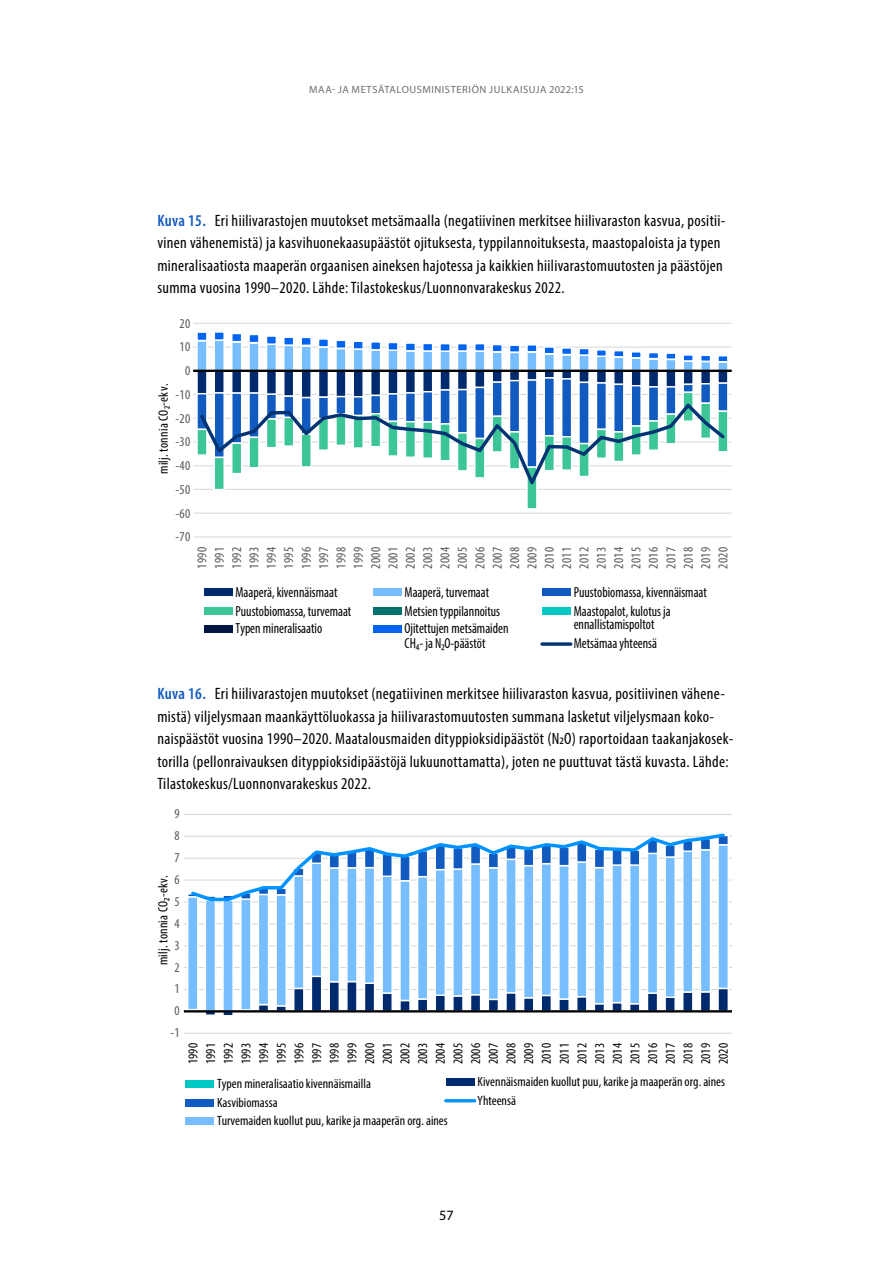
<style>
.page{position:relative;width:893px;height:1263px;background:#fff}
.page>*{position:absolute;margin:0;border:0;box-sizing:border-box;transform-origin:0 0}
.t1{font:condensed 16.5px/22.5px "Myriad Pro";letter-spacing:.02em;color:#000}
.t2{font:condensed 14.55px/13.5px "Myriad Pro";color:#000;scale:.92 1}
.t3{font:14.25px "Myriad Pro";color:#000}
.t4{font:condensed 13.5px/17.7px "Myriad Pro";color:#000}
.t5{font:condensed 13.5px/17.4px "Myriad Pro";letter-spacing:.02em;color:#575757;text-align:justify}
.t6{font:condensed 13.5px "Myriad Pro";letter-spacing:.02em;color:#000}
.t7{font:10.5px "Myriad Pro";letter-spacing:.025em;color:#6e6e6d}
.s1{font-weight:600;color:#115ac0}
</style>
<div class="page">
<hr style="left:193px;top:323px;width:539px;height:1px;background:#dadada">
<hr style="left:193px;top:347px;width:539px;height:1px;background:#dadada">
<hr style="left:193px;top:394px;width:539px;height:1px;background:#dadada">
<hr style="left:193px;top:418px;width:539px;height:1px;background:#dadada">
<hr style="left:193px;top:441px;width:539px;height:2px;background:#dadada">
<hr style="left:193px;top:465px;width:539px;height:1px;background:#dadada">
<hr style="left:193px;top:489px;width:539px;height:1px;background:#dadada">
<hr style="left:193px;top:513px;width:539px;height:1px;background:#dadada">
<hr style="left:193px;top:536px;width:539px;height:1px;background:#dadada">
<svg style="left:196px;top:399px;width:533px;height:110px"></svg>
<svg style="left:195px;top:332px;width:534px;height:67px"></svg>
<hr style="left:193px;top:370px;width:539px;height:2px;background:#000">
<svg style="left:197px;top:400px;width:531px;height:91px"></svg>
<div style="left:204px;top:589px;width:28px;height:7px;background:#002a6e"></div>
<div style="left:373px;top:589px;width:29px;height:7px;background:#76beff"></div>
<div style="left:542px;top:589px;width:29px;height:7px;background:#115ac0"></div>
<div style="left:204px;top:607px;width:28px;height:8px;background:#3cc698"></div>
<div style="left:373px;top:607px;width:29px;height:8px;background:#007070"></div>
<div style="left:542px;top:607px;width:29px;height:8px;background:#00c9c5"></div>
<div style="left:204px;top:625px;width:28px;height:8px;background:#001540"></div>
<div style="left:373px;top:625px;width:29px;height:8px;background:#0064f1"></div>
<svg style="left:542px;top:642px;width:29px;height:4px"></svg>
<hr style="left:184px;top:814px;width:548px;height:1px;background:#dadada">
<hr style="left:184px;top:836px;width:548px;height:1px;background:#dadada">
<hr style="left:184px;top:858px;width:548px;height:1px;background:#dadada">
<hr style="left:184px;top:879px;width:548px;height:1px;background:#dadada">
<hr style="left:184px;top:901px;width:548px;height:1px;background:#dadada">
<hr style="left:184px;top:923px;width:548px;height:1px;background:#dadada">
<hr style="left:184px;top:945px;width:548px;height:1px;background:#dadada">
<hr style="left:184px;top:967px;width:548px;height:1px;background:#dadada">
<hr style="left:184px;top:989px;width:548px;height:1px;background:#dadada">
<hr style="left:184px;top:1033px;width:548px;height:1px;background:#dadada">
<svg style="left:186px;top:903px;width:544px;height:110px"></svg>
<hr style="left:184px;top:1010px;width:548px;height:2px;background:#000">
<svg style="left:186px;top:833px;width:544px;height:70px"></svg>
<div style="left:185px;top:1080px;width:29px;height:7px;background:#00c9c5"></div>
<div style="left:185px;top:1099px;width:29px;height:7px;background:#115ac0"></div>
<div style="left:185px;top:1118px;width:29px;height:7px;background:#76beff"></div>
<div style="left:446px;top:1078px;width:29px;height:7px;background:#002a6e"></div>
<hr style="left:446px;top:1099px;width:29px;height:3px;background:#0093ff">
<p class="t7" style="left:309px;top:83px;width:50px">MAA- JAMETS</p>
<p class="t7" style="left:378px;top:83px;width:14px">ÄTALOUSMINISTERI</p>
<p class="t7" style="left:472px;top:83px;width:25px">ÖN JULKAISUJA</p>
<p class="t7" style="left:549px;top:83px;width:36px">2022:15</p>
<p class="t1" style="left:157px;top:209px;width:570px"><span class="s1">Kuva 15.</span> Eri hiilivarastojen muutokset metsämaalla (negatiivinen merkitsee hiilivaraston kasvua, positii&shy;vinen vähenemistä) ja kasvihuonekaasupäästöt ojituksesta, typpilannoituksesta, maastopaloista ja typen mineralisaatiosta maaperän orgaanisen aineksen hajotessa ja kaikkien hiilivarastomuutosten ja päästöjen summa vuosina 1990–2020. Lähde: Tilastokeskus/Luonnonvarakeskus 2022.</p>
<p class="t5" style="left:180px;top:314px;width:12px">20</p>
<p class="t5" style="left:180px;top:338px;width:12px">10</p>
<p class="t5" style="left:185px;top:362px;width:7px">0</p>
<p class="t6" style="left:155px;top:474px;width:92px;rotate:-90deg">milj. tonnia CO2-ekv.</p>
<p class="t5" style="left:176px;top:386px;width:16px">-10</p>
<p class="t5" style="left:176px;top:409px;width:16px">-20</p>
<p class="t5" style="left:176px;top:433px;width:16px">-30</p>
<p class="t5" style="left:176px;top:457px;width:16px">-40</p>
<p class="t5" style="left:176px;top:480px;width:16px">-50</p>
<p class="t5" style="left:176px;top:504px;width:16px">-60</p>
<p class="t5" style="left:176px;top:528px;width:16px">-70</p>
<p class="t5" style="left:193px;top:568px;width:23px;rotate:-90deg">1990<br>1991<br>1992<br>1993<br>1994<br>1995<br>1996<br>1997<br>1998<br>1999<br>2000<br>2001<br>2002<br>2003<br>2004<br>2005<br>2006<br>2007<br>2008<br>2009<br>2010<br>2011<br>2012<br>2013<br>2014<br>2015<br>2016<br>2017<br>2018<br>2019<br>2020</p>
<p class="t2" style="left:235px;top:585px;width:112px">Maaperä,kivennäismaat</p>
<p class="t2" style="left:405px;top:585px;width:94px">Maaperä, turvemaat</p>
<p class="t2" style="left:574px;top:585px;width:146px">Puustobiomassa,kivennäismaat</p>
<p class="t2" style="left:235px;top:604px;width:127px">Puustobiomassa, turvemaat</p>
<p class="t2" style="left:405px;top:604px;width:105px">Metsien typpilannoitus</p>
<p class="t2" style="left:574px;top:604px;width:107px">Maastopalot, kulotus ja ennallistamispoltot</p>
<p class="t2" style="left:235px;top:622px;width:96px">Typen mineralisaatio</p>
<p class="t2" style="left:405px;top:621px;width:114px;line-height:14.7px">Ojitettujen metsämaiden<br>CH4- ja N2O-päästöt</p>
<p class="t2" style="left:574px;top:637px;width:92px">Metsämaa yhteensä</p>
<p class="t1" style="left:157px;top:682px;width:577px"><span class="s1">Kuva 16.</span> Eri hiilivarastojen muutokset (negatiivinen merkitsee hiilivaraston kasvua, positiivinen vähene&shy;mistä) viljelysmaan maankäyttöluokassa ja hiilivarastomuutosten summana lasketut viljelysmaan koko&shy;naispäästöt vuosina 1990–2020. Maatalousmaiden dityppioksidipäästöt (N2O) raportoidaan taakanjakosek&shy;torilla (pellonraivauksen dityppioksidipäästöjä lukuunottamatta), joten ne puuttuvat tästä kuvasta. Lähde:<br>Tilastokeskus/Luonnonvarakeskus 2022.</p>
<p class="t5" style="left:174px;top:805px;width:7px">9</p>
<p class="t5" style="left:174px;top:827px;width:7px">8</p>
<p class="t5" style="left:174px;top:849px;width:7px">7</p>
<p class="t5" style="left:174px;top:871px;width:7px">6</p>
<p class="t6" style="left:155px;top:965px;width:92px;rotate:-90deg">milj. tonnia CO2-ekv.</p>
<p class="t5" style="left:174px;top:893px;width:7px">5</p>
<p class="t5" style="left:174px;top:914px;width:7px">4</p>
<p class="t5" style="left:174px;top:936px;width:7px">3</p>
<p class="t5" style="left:174px;top:958px;width:7px">2</p>
<p class="t5" style="left:174px;top:980px;width:7px">1</p>
<p class="t5" style="left:174px;top:1002px;width:7px">0</p>
<p class="t5" style="left:170px;top:1024px;width:11px">-1</p>
<p class="t4" style="left:184px;top:1064px;width:22px;text-align:justify;rotate:-90deg">1990<br>1991<br>1992<br>1993<br>1994<br>1995<br>1996<br>1997<br>1998<br>1999<br>2000<br>2001<br>2002<br>2003<br>2004<br>2005<br>2006<br>2007<br>2008<br>2009<br>2010<br>2011<br>2012<br>2013<br>2014<br>2015<br>2016<br>2017<br>2018<br>2019<br>2020</p>
<p class="t4" style="left:217px;top:1073px;width:232px;line-height:18.9px">Typen mineralisaatiokivennäismailla<br>Kasvibiomassa<br>Turvemaiden kuollut puu, karike ja maaperän org.aines</p>
<p class="t4" style="left:478px;top:1072px;width:249px;line-height:18.9px">Kivennäismaiden kuollut puu,karike ja maaperän org.aines<br>Yhteensä</p>
<p class="t3" style="left:439px;top:1206px;width:16px">57</p>
</div>
